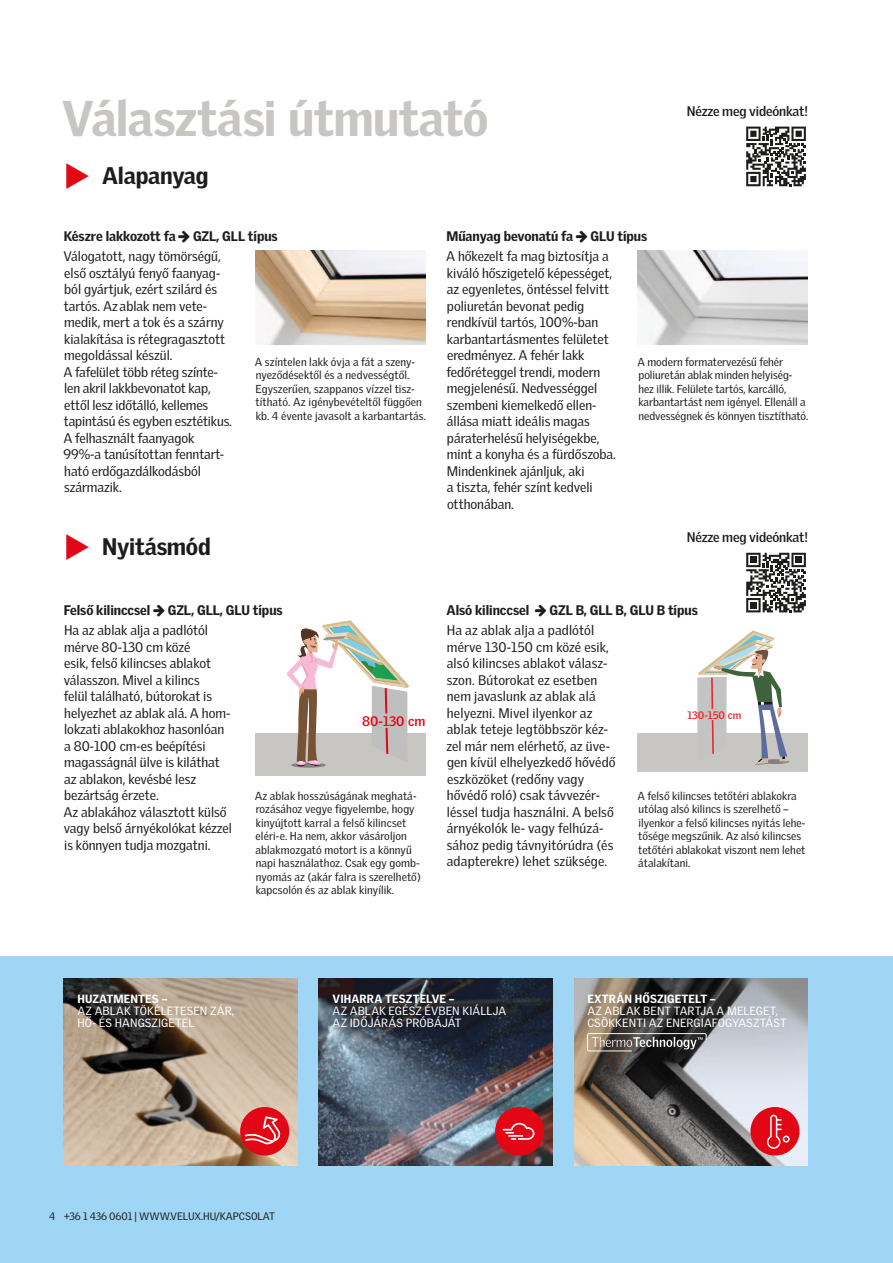
<style>
.page{position:relative;width:893px;height:1263px;background:#fff}
.page>*{position:absolute;margin:0;border:0;box-sizing:border-box;transform-origin:0 0}
.t1{font:900 48.75px "Velux Gothic";letter-spacing:-.02em;color:#c7c6c3}
.t2{font:900 23.25px "Velux Gothic";letter-spacing:-.01em;color:#1d1d1b}
.t3{font:13.5px/16.5px "Velux Gothic";color:#1d1d1b}
.t4{font:900 13.5px "Velux Gothic";letter-spacing:-.005em;color:#1d1d1b}
.t5{font:700 13.5px "Velux Gothic";letter-spacing:-.01em;color:#1d1d1b}
.t6{font:700 13.5px "Velux Gothic";color:#e10818}
.t7{font:11.55px/12.5px "Velux Gothic";letter-spacing:.005em;color:#fff}
.t8{font:900 11.55px "Velux Gothic";letter-spacing:.01em;color:#fff}
.t9{font:11.25px/13.5px "Velux Gothic";letter-spacing:.005em;color:#1d1d1b}
.t10{font:700 10.65px "Velux Gothic";color:#e62927}
.t11{font:10.5px "Velux Gothic";letter-spacing:-.005em;color:#1d1d1b}
.s1{color:#e30614}
</style>
<div class="page">
<div style="left:0;top:957px;width:893px;height:306px;background:#9fd6f6"></div>
<img style="left:574px;top:978px;width:234px;height:187px">
<svg style="left:587px;top:1033px;width:120px;height:18px"></svg>
<div style="left:750px;top:1107px;width:49px;height:48px;background:#e30614;border-radius:50%"></div>
<svg style="left:767px;top:1115px;width:23px;height:34px"></svg>
<img style="left:64px;top:978px;width:234px;height:187px">
<div style="left:240px;top:1107px;width:49px;height:48px;background:#e30614;border-radius:50%"></div>
<svg style="left:245px;top:1116px;width:36px;height:28px"></svg>
<img style="left:319px;top:978px;width:234px;height:187px">
<div style="left:495px;top:1107px;width:49px;height:48px;background:#e30614;border-radius:50%"></div>
<svg style="left:503px;top:1123px;width:31px;height:17px"></svg>
<img style="left:255px;top:251px;width:170px;height:93px">
<img style="left:638px;top:251px;width:170px;height:93px">
<div style="left:255px;top:733px;width:170px;height:43px;background:#c7c6c3"></div>
<svg style="left:287px;top:620px;width:122px;height:148px"></svg>
<div style="left:638px;top:733px;width:170px;height:39px;background:#c7c6c3"></div>
<svg style="left:697px;top:630px;width:92px;height:135px"></svg>
<hr style="left:711px;top:678px;width:2px;height:31px;background:#e62927">
<div style="left:744px;top:551px;width:64px;height:63px;background:linear-gradient(to bottom,#fff,#fff)"></div>
<svg style="left:746px;top:553px;width:60px;height:59px"></svg>
<div style="left:744px;top:125px;width:64px;height:63px;background:linear-gradient(to bottom,#fff,#fff)"></div>
<svg style="left:746px;top:127px;width:60px;height:59px"></svg>
<h1 class="t1" style="left:62px;top:101px;width:428px">Választási útmutató</h1>
<h2 class="t2" style="left:64px;top:167px;width:146px"><span class="s1">◆</span> Alapanyag</h2>
<p class="t4" style="left:64px;top:232px;width:114px">Készre lakkozott fa</p>
<p class="t4" style="left:193px;top:232px;width:86px">GZL, GLL típus</p>
<p class="t4" style="left:446px;top:232px;width:128px">Műanyag bevonatú fa</p>
<p class="t4" style="left:590px;top:232px;width:58px">GLU típus</p>
<p class="t5" style="left:687px;top:106px;width:123px">Nézze meg videónkat!</p>
<p class="t3" style="left:63px;top:249px;width:170px">Válogatott, nagy tömörségű, első osztályú fenyő faanyag&shy;ból gyártjuk, ezért szilárd és tartós. Az ablak nem vete&shy;medik, mert a tok és a szárny kialakítása is rétegragasztott megoldással készül.<br>A fafelület több réteg színte&shy;len akril lakkbevonatot kap, ettől lesz időtálló, kellemes tapintású és egyben esztétikus.<br>A felhasznált faanyagok<br>99%-a tanúsítottan fenntart&shy;ható erdőgazdálkodásból származik.</p>
<h2 class="t2" style="left:64px;top:539px;width:149px"><span class="s1">◆</span> Nyitásmód</h2>
<p class="t9" style="left:255px;top:356px;width:173px">A színtelen lakk óvja a fát a szeny&shy;nyeződésektől és a nedvességtől.<br>Egyszerűen, szappanos vízzel tisz&shy;títható. Az igénybevételtől függően kb. 4 évente javasolt a karbantartás.</p>
<p class="t4" style="left:64px;top:606px;width:88px">Felső kilinccsel</p>
<p class="t4" style="left:168px;top:606px;width:116px">GZL, GLL, GLU típus</p>
<p class="t3" style="left:63px;top:623px;width:170px">Ha az ablak alja a padlótól mérve 80-130 cm közé<br>esik, felső kilincses ablakot válasszon. Mivel a kilincs<br>felül található, bútorokat is helyezhet az ablak alá. A hom&shy;lokzati ablakokhoz hasonlóan a 80-100 cm-es beépítési magasságnál ülve is kiláthat az ablakon, kevésbé lesz bezártság érzete.<br>Az ablakához választott külső vagy belső árnyékolókat kézzel is könnyen tudja mozgatni.</p>
<p class="t6" style="left:362px;top:716px;width:65px">80-130 cm</p>
<p class="t9" style="left:255px;top:789px;width:167px">Az ablak hosszúságának meghatá&shy;rozásához vegye figyelembe, hogy kinyújtott karral a felső kilincset eléri-e. Ha nem, akkor vásároljon ablakmozgató motort is a könnyű napi használathoz. Csak egy gomb&shy;nyomás az (akár falra is szerelhető) kapcsolón és az ablak kinyílik.</p>
<p class="t3" style="left:446px;top:249px;width:171px">A hőkezelt fa mag biztosítja a kiváló hőszigetelő képességet, az egyenletes, öntéssel felvitt poliuretán bevonat pedig rendkívül tartós, 100%-ban karbantartásmentes felületet eredményez. A fehér lakk fedőréteggel trendi, modern megjelenésű. Nedvességgel szembeni kiemelkedő ellen&shy;állása miatt ideális magas páraterhelésű helyiségekbe, mint a konyha és a fürdőszoba.<br>Mindenkinek ajánljuk, aki<br>a tiszta, fehér színt kedveli otthonában.</p>
<p class="t9" style="left:637px;top:356px;width:172px">A modern formatervezésű fehér poliuretán ablak minden helyiség&shy;hez illik. Felülete tartós, karcálló, karbantartást nem igényel. Ellenáll a nedvességnek és könnyen tisztítható.</p>
<p class="t5" style="left:687px;top:532px;width:123px">Nézze meg videónkat!</p>
<p class="t4" style="left:446px;top:606px;width:84px">Alsó kilinccsel</p>
<p class="t4" style="left:549px;top:606px;width:150px">GZL B, GLL B, GLU B típus</p>
<p class="t3" style="left:446px;top:623px;width:171px">Ha az ablak alja a padlótól mérve 130-150 cm közé esik, alsó kilincses ablakot válasz&shy;szon. Bútorokat ez esetben nem javaslunk az ablak alá helyezni. Mivel ilyenkor az ablak teteje legtöbbször kéz&shy;zel már nem elérhető, az üve&shy;gen kívül elhelyezkedő hővédő eszközöket (redőny vagy hővédő roló) csak távvezér&shy;léssel tudja használni. A belső árnyékolók le- vagy felhúzá&shy;sához pedig távnyitórúdra (és adapterekre) lehet szüksége.</p>
<p class="t10" style="left:687px;top:711px;width:55px">130-150 cm</p>
<p class="t9" style="left:637px;top:789px;width:169px">A felső kilincses tetőtéri ablakokra utólag alsó kilincs is szerelhető – ilyenkor a felső kilincses nyitás lehe&shy;tősége megszűnik. Az alsó kilincses tetőtéri ablakokat viszont nem lehet átalakítani.</p>
<p class="t8" style="left:78px;top:994px;width:91px">HUZATMENTES –</p>
<p class="t7" style="left:78px;top:1005px;width:158px">AZ ABLAK TÖKÉLETESEN ZÁR,<br>HŐ- ÉS HANGSZIGETEL</p>
<p class="t8" style="left:333px;top:994px;width:123px">VIHARRA TESZTELVE –</p>
<p class="t7" style="left:333px;top:1005px;width:175px">AZ ABLAK EGÉSZ ÉVBEN KIÁLLJA<br>AZ IDŐJÁRÁS PRÓBÁJÁT</p>
<p class="t11" style="left:49px;top:1212px;width:227px">4 +36 1 436 0601 | WWW.VELUX.HU/KAPCSOLAT</p>
<p class="t8" style="left:587px;top:994px;width:130px">EXTRÁN HŐSZIGETELT –</p>
<p class="t7" style="left:587px;top:1005px;width:201px">AZ ABLAK BENT TARTJA A MELEGET,<br>CSÖKKENTI AZ ENERGIAFOGYASZTÁST</p>
</div>
